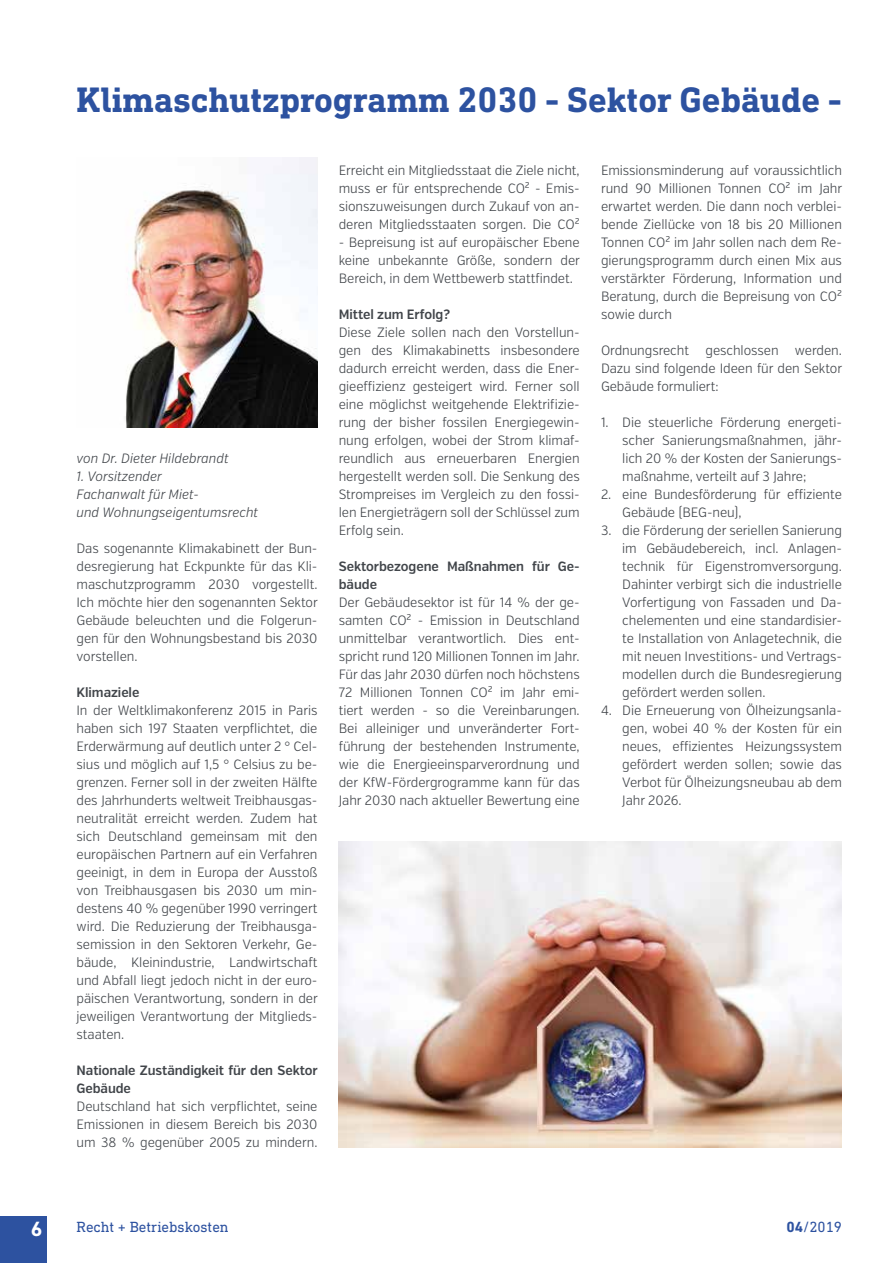
<style>
.page{position:relative;width:893px;height:1263px;background:#fff}
.page>*{position:absolute;margin:0;border:0;box-sizing:border-box;transform-origin:0 0}
.t1{font:700 36px "DIN Next Slab Pro";color:#2d52a0}
.t2{font:700 21px "DIN Next Slab Pro";color:#fff}
.t3{font:15px "DIN Next Slab Pro";color:#2d52a0}
.t4{font:300 13.5px/18px "Verb Cond";letter-spacing:-.005em;color:#41454a;text-align:justify}
.t5{font:600 13.5px/18px "Verb Cond";letter-spacing:-.005em;color:#41454a}
.t6{font:italic 300 13.5px/18px "Verb Cond";color:#41454a}
.s1{font-weight:700}
</style>
<div class="page">
<div style="left:0;top:1216px;width:47px;height:47px;background:#2d52a0"></div>
<img style="left:125px;top:157px;width:192px;height:270px">
<img style="left:339px;top:841px;width:503px;height:306px">
<h1 class="t1" style="left:77px;top:79px;width:767px">Klimaschutzprogramm 2030 - Sektor Gebäude -</h1>
<p class="t6" style="left:77px;top:450px;width:154px">von Dr. Dieter Hildebrandt</p>
<p class="t6" style="left:77px;top:468px;width:183px">1. Vorsitzender<br>Fachanwalt für Miet-<br>und Wohnungseigentumsrecht</p>
<p class="t4" style="left:77px;top:540px;width:243px">Das sogenannte Klimakabinett der Bun&shy;desregierung hat Eckpunkte für das Kli&shy;maschutzprogramm 2030 vorgestellt.<br>Ich möchte hier den sogenannten Sektor Gebäude beleuchten und die Folgerun&shy;gen für den Wohnungsbestand bis 2030 vorstellen.</p>
<p class="t5" style="left:77px;top:684px;width:64px">Klimaziele</p>
<p class="t4" style="left:77px;top:702px;width:243px">In der Weltklimakonferenz 2015 in Paris haben sich 197 Staaten verpflichtet, die Erderwärmung auf deutlich unter 2 ° Cel&shy;sius und möglich auf 1,5 ° Celsius zu be&shy;grenzen. Ferner soll in der zweiten Hälfte des Jahrhunderts weltweit Treibhausgas&shy;neutralität erreicht werden. Zudem hat sich Deutschland gemeinsam mit den europäischen Partnern auf ein Verfahren geeinigt, in dem in Europa der Ausstoß von Treibhausgasen bis 2030 um min&shy;destens 40 % gegenüber 1990 verringert wird. Die Reduzierung der Treibhausga&shy;semission in den Sektoren Verkehr, Ge&shy;bäude, Kleinindustrie, Landwirtschaft und Abfall liegt jedoch nicht in der euro&shy;päischen Verantwortung, sondern in der jeweiligen Verantwortung der Mitglieds&shy;staaten.</p>
<p class="t5" style="left:77px;top:1061px;width:243px">Nationale Zuständigkeit für den Sektor<br>Gebäude</p>
<p class="t4" style="left:77px;top:1097px;width:242px">Deutschland hat sich verpflichtet, seine Emissionen in diesem Bereich bis 2030 um 38 % gegenüber 2005 zu mindern.</p>
<p class="t4" style="left:339px;top:161px;width:242px">Erreicht ein Mitgliedsstaat die Ziele nicht, muss er für entsprechende CO² - Emis&shy;sionszuweisungen durch Zukauf von an&shy;deren Mitgliedsstaaten sorgen. Die CO²</p>
<p class="t4" style="left:339px;top:233px;width:243px">- Bepreisung ist auf europäischer Ebene keine unbekannte Größe, sondern der Bereich, in dem Wettbewerb stattfindet.</p>
<p class="t5" style="left:339px;top:305px;width:113px">Mittel zum Erfolg?</p>
<p class="t4" style="left:339px;top:323px;width:242px">Diese Ziele sollen nach den Vorstellun&shy;gen des Klimakabinetts insbesondere dadurch erreicht werden, dass die Ener&shy;gieeffizienz gesteigert wird. Ferner soll eine möglichst weitgehende Elektrifizie&shy;rung der bisher fossilen Energiegewin&shy;nung erfolgen, wobei der Strom klimaf&shy;reundlich aus erneuerbaren Energien hergestellt werden soll. Die Senkung des Strompreises im Vergleich zu den fossi&shy;len Energieträgern soll der Schlüssel zum Erfolg sein.</p>
<p class="t5" style="left:339px;top:557px;width:242px">Sektorbezogene Maßnahmen für Ge&shy;bäude</p>
<p class="t4" style="left:339px;top:593px;width:242px">Der Gebäudesektor ist für 14 % der ge&shy;samten CO² - Emission in Deutschland unmittelbar verantwortlich. Dies ent&shy;spricht rund 120 Millionen Tonnen im Jahr.<br>Für das Jahr 2030 dürfen noch höchstens 72 Millionen Tonnen CO² im Jahr emi&shy;tiert werden - so die Vereinbarungen.<br>Bei alleiniger und unveränderter Fort&shy;führung der bestehenden Instrumente, wie die Energieeinsparverordnung und der KfW-Fördergrogramme kann für das Jahr 2030 nach aktueller Bewertung eine</p>
<p class="t4" style="left:601px;top:161px;width:243px">Emissionsminderung auf voraussichtlich rund 90 Millionen Tonnen CO² im Jahr erwartet werden. Die dann noch verblei&shy;bende Ziellücke von 18 bis 20 Millionen Tonnen CO² im Jahr sollen nach dem Re&shy;gierungsprogramm durch einen Mix aus verstärkter Förderung, Information und Beratung, durch die Bepreisung von CO² sowie durch</p>
<p class="t4" style="left:601px;top:341px;width:243px">Ordnungsrecht geschlossen werden.<br>Dazu sind folgende Ideen für den Sektor Gebäude formuliert:</p>
<p class="t4" style="left:622px;top:413px;width:221px;text-indent:-21px">1. Die steuerliche Förderung energeti&shy;scher Sanierungsmaßnahmen, jähr&shy;lich 20 % der Kosten der Sanierungs&shy;maßnahme, verteilt auf 3 Jahre;</p>
<p class="t4" style="left:622px;top:485px;width:221px;text-indent:-21px">2. eine Bundesförderung für effiziente<br>Gebäude (BEG-neu),</p>
<p class="t4" style="left:622px;top:521px;width:221px;text-indent:-21px">3. die Förderung der seriellen Sanierung im Gebäudebereich, incl. Anlagen&shy;technik für Eigenstromversorgung.<br>Dahinter verbirgt sich die industrielle Vorfertigung von Fassaden und Da&shy;chelementen und eine standardisier&shy;te Installation von Anlagetechnik, die mit neuen Investitions- und Vertrags&shy;modellen durch die Bundesregierung gefördert werden sollen.</p>
<p class="t4" style="left:622px;top:701px;width:221px;text-indent:-21px">4. Die Erneuerung von Ölheizungsanla&shy;gen, wobei 40 % der Kosten für ein neues, effizientes Heizungssystem gefördert werden sollen; sowie das Verbot für Ölheizungsneubau ab dem Jahr 2026.</p>
<h2 class="t2" style="left:31px;top:1217px;width:13px">6</h2>
<p class="t3" style="left:77px;top:1218px;width:154px">Recht + Betriebskosten</p>
<p class="t3" style="left:786px;top:1218px;width:57px"><span class="s1">04</span>/2019</p>
</div>
